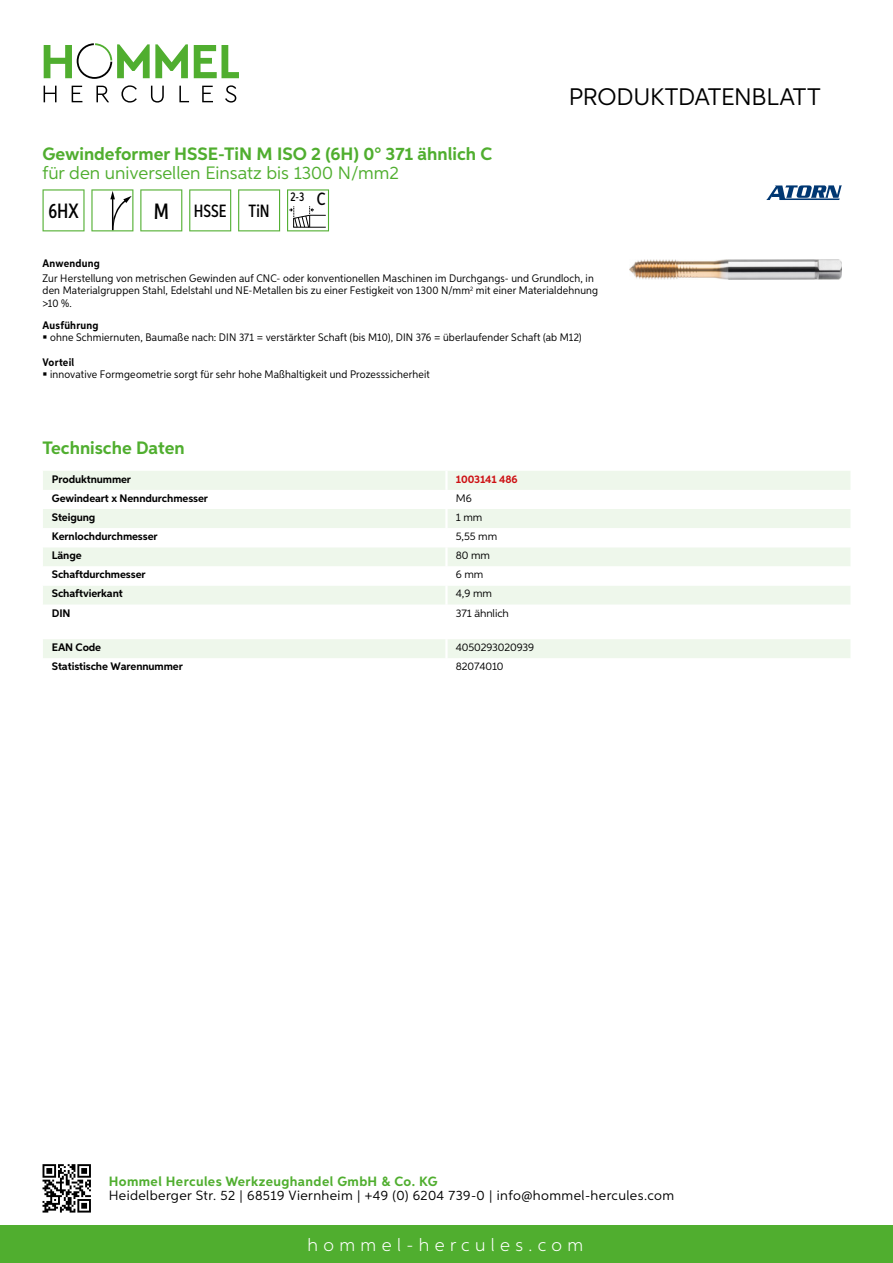
<style>
.page{position:relative;width:893px;height:1263px;background:#fff}
.page>*{position:absolute;margin:0;border:0;box-sizing:border-box;transform-origin:0 0}
.t1{font:24px "Aspira";letter-spacing:-.01em;color:#000}
.t2{font:500 20.7px "Aspira XX Nar";color:#000}
.t3{font:700 18px "Aspira";color:#50ae2f}
.t4{font:18px "Aspira";color:#50ae2f}
.t5{font:300 18px "Aspira";letter-spacing:.3em;color:#fff}
.t6{font:500 17.85px "Aspira XX Nar";color:#000}
.t7{font:13.5px "Aspira";letter-spacing:.03em;color:#000}
.t8{font:700 13.5px "Aspira";letter-spacing:.03em;color:#50ae2f}
.t9{font:500 12.6px "Aspira XX Nar";color:#000}
.t10{font:10.95px/12px "Aspira Nar";letter-spacing:.015em;color:#000}
.t11{font:700 10.95px "Aspira";letter-spacing:-.01em;color:#000}
.t12{font:10.95px "Aspira";letter-spacing:-.01em;color:#000}
.t13{font:700 10.95px "Aspira Nar";letter-spacing:.02em;color:#000}
.t14{font:700 10.95px "Aspira";letter-spacing:-.01em;color:#cd1013}
.s1{font-size:22.2px}
.s2{font-size:17.85px}
</style>
<div class="page">
<div style="left:0;top:1226px;width:893px;height:37px;background:#50ae2f"></div>
<svg style="left:43px;top:1164px;width:48px;height:48px"></svg>
<svg style="left:194px;top:45px;width:45px;height:33px"></svg>
<svg style="left:44px;top:43px;width:144px;height:36px"></svg>
<svg style="left:44px;top:86px;width:13px;height:16px"></svg>
<svg style="left:72px;top:86px;width:10px;height:16px"></svg>
<svg style="left:96px;top:86px;width:13px;height:16px"></svg>
<svg style="left:121px;top:85px;width:16px;height:18px"></svg>
<svg style="left:151px;top:86px;width:13px;height:17px"></svg>
<svg style="left:179px;top:86px;width:10px;height:16px"></svg>
<svg style="left:202px;top:86px;width:11px;height:16px"></svg>
<svg style="left:225px;top:85px;width:11px;height:18px"></svg>
<div style="left:43px;top:471px;width:807px;height:19px;background:#eef7eb"></div>
<svg style="left:43px;top:509px;width:807px;height:96px;fill:#eef7eb"></svg>
<hr style="left:445px;top:471px;width:3px;height:19px;background:#fff">
<hr style="left:445px;top:509px;width:3px;height:19px;background:#fff">
<hr style="left:445px;top:528px;width:3px;height:19px;background:#fff">
<hr style="left:445px;top:547px;width:3px;height:19px;background:#fff">
<hr style="left:445px;top:566px;width:3px;height:20px;background:#fff">
<hr style="left:445px;top:586px;width:3px;height:19px;background:#fff">
<div style="left:43px;top:639px;width:807px;height:19px;background:#eef7eb"></div>
<svg style="left:43px;top:189px;width:42px;height:42px"></svg>
<svg style="left:91px;top:189px;width:42px;height:42px"></svg>
<svg style="left:140px;top:189px;width:42px;height:42px"></svg>
<svg style="left:189px;top:189px;width:42px;height:42px"></svg>
<svg style="left:238px;top:189px;width:42px;height:42px"></svg>
<svg style="left:287px;top:189px;width:42px;height:42px"></svg>
<img style="left:629px;top:259px;width:213px;height:21px">
<svg style="left:766px;top:185px;width:76px;height:15px"></svg>
<h3 class="t3" style="left:43px;top:142px;width:451px">Gewindeformer HSSE-TiN M ISO 2 (6H) 0° 371 ähnlich C</h3>
<h3 class="t4" style="left:43px;top:162px;width:358px">für den universellen Einsatz bis 1300 N/mm2</h3>
<h2 class="t2" style="left:48px;top:198px;width:32px">6HX</h2>
<h3 class="t6" style="left:154px;top:200px;width:117px"><span class="s1">M</span> HSSE TiN</h3>
<p class="t9" style="left:290px;top:189px;width:37px">2-3 <span class="s2">C</span></p>
<h1 class="t1" style="left:569px;top:82px;width:253px">Produktdatenblatt</h1>
<p class="t13" style="left:43px;top:257px;width:59px">Anwendung</p>
<p class="t10" style="left:43px;top:273px;width:557px">Zur Herstellung von metrischen Gewinden auf CNC- oder konventionellen Maschinen im Durchgangs- und Grundloch, in den Materialgruppen Stahl, Edelstahl und NE-Metallen bis zu einer Festigkeit von 1300 N/mm<sup>2</sup> mit einer Materialdehnung &gt;10 %.</p>
<p class="t13" style="left:43px;top:318px;width:58px">Ausführung</p>
<p class="t10" style="left:50px;top:331px;width:533px">ohne Schmiernuten, Baumaße nach: DIN 371 = verstärkter Schaft (bis M10), DIN 376 = überlaufender Schaft (ab M12)</p>
<p class="t13" style="left:43px;top:355px;width:33px">Vorteil</p>
<p class="t10" style="left:50px;top:369px;width:381px">innovative Formgeometrie sorgt für sehr hohe Maßhaltigkeit und Prozesssicherheit</p>
<h3 class="t3" style="left:43px;top:437px;width:144px">Technische Daten</h3>
<p class="t11" style="left:52px;top:472px;width:81px">Produktnummer</p>
<p class="t14" style="left:456px;top:472px;width:63px">1003141 486</p>
<p class="t11" style="left:52px;top:491px;width:158px">Gewindeart x Nenndurchmesser</p>
<p class="t12" style="left:456px;top:491px;width:17px">M6</p>
<p class="t11" style="left:52px;top:510px;width:45px">Steigung</p>
<p class="t12" style="left:456px;top:510px;width:28px">1 mm</p>
<p class="t11" style="left:52px;top:530px;width:107px">Kernlochdurchmesser</p>
<p class="t12" style="left:456px;top:530px;width:43px">5,55 mm</p>
<p class="t11" style="left:52px;top:549px;width:31px">Länge</p>
<p class="t12" style="left:456px;top:549px;width:36px">80 mm</p>
<p class="t11" style="left:52px;top:568px;width:95px">Schaftdurchmesser</p>
<p class="t12" style="left:456px;top:568px;width:29px">6 mm</p>
<p class="t11" style="left:52px;top:587px;width:72px">Schaftvierkant</p>
<p class="t12" style="left:456px;top:587px;width:38px">4,9 mm</p>
<p class="t11" style="left:52px;top:606px;width:20px">DIN</p>
<p class="t12" style="left:456px;top:606px;width:55px">371 ähnlich</p>
<p class="t11" style="left:52px;top:641px;width:51px">EAN Code</p>
<p class="t12" style="left:456px;top:641px;width:80px">4050293020939</p>
<p class="t11" style="left:52px;top:660px;width:132px">Statistische Warennummer</p>
<p class="t12" style="left:456px;top:660px;width:49px">82074010</p>
<p class="t8" style="left:109px;top:1172px;width:330px">Hommel Hercules Werkzeughandel GmbH &amp; Co. KG</p>
<p class="t7" style="left:109px;top:1187px;width:567px">Heidelberger Str. 52 | 68519 Viernheim | +49 (0) 6204 739-0 | info@hommel-hercules.com</p>
<h3 class="t5" style="left:307px;top:1234px;width:277px">hommel-hercules.com</h3>
</div>
